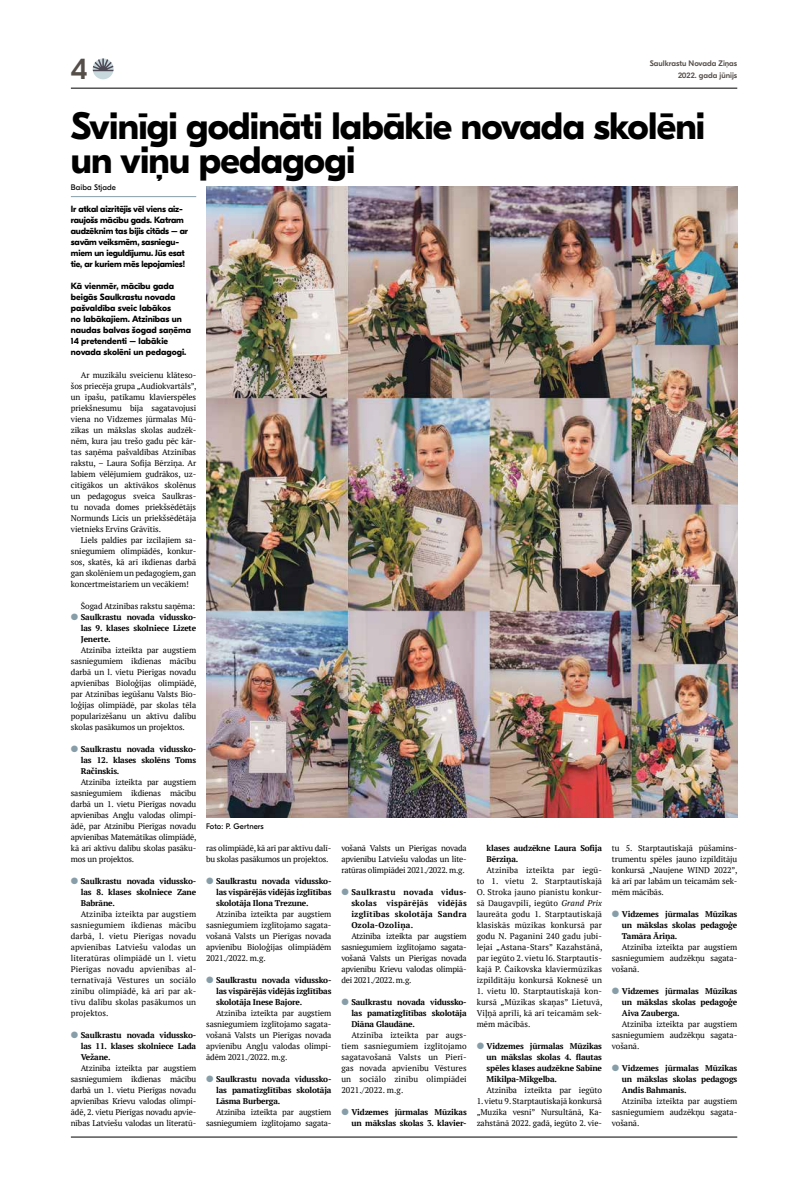
<style>
.page{position:relative;width:794px;height:1191px;background:#fff}
.page>*{position:absolute;margin:0;border:0;box-sizing:border-box;transform-origin:0 0}
.t1{font:700 38px/34px "GT Eesti Pro Display";letter-spacing:-.02em;color:#000}
.t2{font:500 30px "GT Eesti Pro Display";color:#544d48}
.t3{font:700 9px/11px "GT Eesti Pro Display";color:#000}
.t4{font:700 9px/11px "GT Eesti Pro Display";letter-spacing:-.02em;color:#000}
.t5{font:8.3px/11px "PT Serif";letter-spacing:-.01em;color:#000;text-align:justify}
.t6{font:700 8.3px/11px "PT Serif";letter-spacing:-.02em;color:#000;text-align:justify}
.t7{font:500 8px "GT Eesti Pro Display";color:#544d48}
.t8{font:8px "GT Eesti Pro Display";letter-spacing:.01em;color:#000}
.s1{font-style:italic}
</style>
<div class="page">
<hr style="left:71px;top:1136px;width:666px;height:1px;background:#000">
<hr style="left:71px;top:88px;width:666px;height:1px;background:#000">
<svg style="left:93px;top:58px;width:21px;height:21px"></svg>
<svg style="left:93px;top:58px;width:21px;height:13px"></svg>
<hr style="left:71px;top:196px;width:125px;height:1px;background:#879ea8">
<img style="left:206px;top:186px;width:531px;height:631px">
<h2 class="t2" style="left:71px;top:53px;width:18px">4</h2>
<p class="t7" style="left:650px;top:59px;width:89px">Saulkrastu Novada Ziņas</p>
<p class="t7" style="left:678px;top:71px;width:61px">2022. gada jūnijs</p>
<h1 class="t1" style="left:71px;top:110px;width:636px">Svinīgi godināti labākie novada skolēni un viņu pedagogi</h1>
<p class="t8" style="left:71px;top:183px;width:47px">Baiba Stjade</p>
<p class="t4" style="left:71px;top:204px;width:119px">Ir atkal aizritējis vēl viens aiz&shy;raujošs mācību gads. Katram audzēknim tas bijis citāds – ar savām veiksmēm, sasniegu&shy;miem un ieguldījumu. Jūs esat tie, ar kuriem mēs lepojamies!</p>
<p class="t3" style="left:71px;top:281px;width:122px">Kā vienmēr, mācību gada beigās Saulkrastu novada pašvaldība sveic labākos<br>no labākajiem. Atzinības un naudas balvas šogad saņēma<br>14 pretendenti – labākie novada skolēni un pedagogi.</p>
<p class="t5" style="left:71px;top:369px;width:127px;text-indent:10px">Ar muzikālu sveicienu klāteso&shy;šos priecēja grupa „Audiokvartāls”, un īpašu, patīkamu klavierspēles priekšnesumu bija sagatavojusi viena no Vidzemes jūrmalas Mū&shy;zikas un mākslas skolas audzēk&shy;nēm, kura jau trešo gadu pēc kār&shy;tas saņēma pašvaldības Atzinības rakstu, – Laura Sofija Bērziņa. Ar labiem vēlējumiem gudrākos, uz&shy;cītīgākos un aktīvākos skolēnus un pedagogus sveica Saulkras&shy;tu novada domes priekšsēdētājs Normunds Līcis un priekšsēdētāja vietnieks Ervīns Grāvītis.</p>
<p class="t5" style="left:71px;top:534px;width:127px;text-indent:10px">Liels paldies par izcilajiem sa&shy;sniegumiem olimpiādēs, konkur&shy;sos, skatēs, kā arī ikdienas darbā gan skolēniem un pedagogiem, gan koncertmeistariem un vecākiem!</p>
<p class="t5" style="left:81px;top:600px;width:116px">Šogad Atzinības rakstu saņēma:</p>
<p class="t6" style="left:81px;top:611px;width:117px">Saulkrastu novada vidussko&shy;las 9. klases skolniece Lizete Jenerte.</p>
<p class="t5" style="left:71px;top:644px;width:127px;text-indent:10px">Atzinība izteikta par augstiem sasniegumiem ikdienas mācību darbā un l. vietu Pierīgas novadu apvienības Bioloģijas olimpiādē, par Atzinības iegūšanu Valsts Bio&shy;loģijas olimpiādē, par skolas tēla popularizēšanu un aktīvu dalību skolas pasākumos un projektos.</p>
<p class="t6" style="left:81px;top:743px;width:117px">Saulkrastu novada vidussko&shy;las 12. klases skolēns Toms Račinskis.</p>
<p class="t5" style="left:71px;top:776px;width:127px;text-indent:10px">Atzinība izteikta par augstiem sasniegumiem ikdienas mācību darbā un 1. vietu Pierīgas novadu apvienības Angļu valodas olimpi&shy;ādē, par Atzinību Pierīgas novadu apvienības Matemātikas olimpiādē, kā arī aktīvu dalību skolas pasāku&shy;mos un projektos.</p>
<p class="t6" style="left:81px;top:875px;width:117px">Saulkrastu novada vidussko&shy;las 8. klases skolniece Zane Babrāne.</p>
<p class="t5" style="left:71px;top:908px;width:127px;text-indent:10px">Atzinība izteikta par augstiem sasniegumiem ikdienas mācību darbā, l. vietu Pierīgas novadu apvienības Latviešu valodas un literatūras olimpiādē un l. vietu Pierīgas novadu apvienības al&shy;ternatīvajā Vēstures un sociālo zinību olimpiādē, kā arī par ak&shy;tīvu dalību skolas pasākumos un projektos.</p>
<p class="t6" style="left:81px;top:1029px;width:117px">Saulkrastu novada vidussko&shy;las 11. klases skolniece Lada Vežane.</p>
<p class="t5" style="left:71px;top:1062px;width:127px;text-indent:10px">Atzinība izteikta par augstiem sasniegumiem ikdienas mācību darbā un 1. vietu Pierīgas novadu apvienības Krievu valodas olimpi&shy;ādē, 2. vietu Pierīgas novadu apvie&shy;nības Latviešu valodas un literatū-</p>
<p class="t8" style="left:206px;top:821px;width:59px">Foto: P. Gertners</p>
<p class="t5" style="left:341px;top:842px;width:127px">vošanā Valsts un Pierīgas novada apvienību Latviešu valodas un lite&shy;ratūras olimpiādei 2021./2022. m.g.</p>
<p class="t6" style="left:351px;top:886px;width:117px">Saulkrastu novada vidus&shy;skolas vispārējās vidējās izglītības skolotāja Sandra Ozola-Ozoliņa.</p>
<p class="t5" style="left:341px;top:930px;width:127px;text-indent:10px">Atzinība izteikta par augstiem sasniegumiem izglītojamo sagata&shy;vošanā Valsts un Pierīgas novada apvienību Krievu valodas olimpiā&shy;dei 2021./2022. m.g.</p>
<p class="t6" style="left:351px;top:996px;width:117px">Saulkrastu novada vidussko&shy;las pamatizglītības skolotāja Diāna Glaudāne.</p>
<p class="t5" style="left:341px;top:1029px;width:127px;text-indent:10px">Atzinība izteikta par augs&shy;tiem sasniegumiem izglītojamo sagatavošanā Valsts un Pierī&shy;gas novada apvienību Vēstures un sociālo zinību olimpiādei 2021./2022. m.g.</p>
<p class="t6" style="left:351px;top:1106px;width:117px">Vidzemes jūrmalas Mūzikas un mākslas skolas 3. klavier-</p>
<p class="t5" style="left:612px;top:842px;width:127px">tu 5. Starptautiskajā pūšamins&shy;trumentu spēles jauno izpildītāju konkursā „Naujene WIND 2022”, kā arī par labām un teicamām sek&shy;mēm mācībās.</p>
<p class="t6" style="left:622px;top:908px;width:117px">Vidzemes jūrmalas Mūzikas un mākslas skolas pedagoģe Tamāra Āriņa.</p>
<p class="t5" style="left:612px;top:941px;width:127px;text-indent:10px">Atzinība izteikta par augstiem sasniegumiem audzēkņu sagata&shy;vošanā.</p>
<p class="t6" style="left:622px;top:985px;width:117px">Vidzemes jūrmalas Mūzikas un mākslas skolas pedagoģe Aiva Zauberga.</p>
<p class="t5" style="left:612px;top:1018px;width:127px;text-indent:10px">Atzinība izteikta par augstiem sasniegumiem audzēkņu sagata&shy;vošanā.</p>
<p class="t6" style="left:622px;top:1062px;width:117px">Vidzemes jūrmalas Mūzikas un mākslas skolas pedagogs Andis Bahmanis.</p>
<p class="t5" style="left:612px;top:1095px;width:127px;text-indent:10px">Atzinība izteikta par augstiem sasniegumiem audzēkņu sagata&shy;vošanā.</p>
<p class="t5" style="left:206px;top:842px;width:127px">ras olimpiādē, kā arī par aktīvu dalī&shy;bu skolas pasākumos un projektos.</p>
<p class="t6" style="left:216px;top:875px;width:117px">Saulkrastu novada vidussko&shy;las vispārējās vidējās izglītības skolotāja Ilona Trezune.</p>
<p class="t5" style="left:206px;top:908px;width:127px;text-indent:10px">Atzinība izteikta par augstiem sasniegumiem izglītojamo sagata&shy;vošanā Valsts un Pierīgas novada apvienību Bioloģijas olimpiādēm 2021./2022. m.g.</p>
<p class="t6" style="left:216px;top:974px;width:117px">Saulkrastu novada vidussko&shy;las vispārējās vidējās izglītības skolotāja Inese Bajore.</p>
<p class="t5" style="left:206px;top:1007px;width:127px;text-indent:10px">Atzinība izteikta par augstiem sasniegumiem izglītojamo sagata&shy;vošanā Valsts un Pierīgas novada apvienību Angļu valodas olimpi&shy;ādēm 2021./2022. m.g.</p>
<p class="t6" style="left:216px;top:1073px;width:117px">Saulkrastu novada vidussko&shy;las pamatizglītības skolotāja Lāsma Burberga.</p>
<p class="t5" style="left:206px;top:1106px;width:127px;text-align:right">Atzinība izteikta par augstiem sasniegumiem izglītojamo sagata-</p>
<p class="t6" style="left:486px;top:842px;width:117px">klases audzēkne Laura Sofija<br>Bērziņa.</p>
<p class="t5" style="left:477px;top:864px;width:127px;text-indent:10px">Atzinība izteikta par iegū&shy;to 1. vietu 2. Starptautiskajā O. Stroka jauno pianistu konkur&shy;sā Daugavpilī, iegūto <span class="s1">Grand Prix </span>laureāta godu 1. Starptautiskajā klasiskās mūzikas konkursā par godu N. Paganīni 240 gadu jubi&shy;lejai „Astana-Stars” Kazahstānā, par iegūto 2. vietu l6. Starptautis&shy;kajā P. Čaikovska klaviermūzikas izpildītāju konkursā Koknesē un</p>
<p class="t5" style="left:477px;top:985px;width:127px">1. vietu l0. Starptautiskajā kon&shy;kursā „Mūzikas skaņas” Lietuvā, Viļņā aprīlī, kā arī teicamām sek&shy;mēm mācībās.</p>
<p class="t6" style="left:486px;top:1040px;width:117px">Vidzemes jūrmalas Mūzikas un mākslas skolas 4. flautas spēles klases audzēkne Sabīne Mikilpa-Mikgelba.</p>
<p class="t5" style="left:486px;top:1084px;width:117px">Atzinība izteikta par iegūto</p>
<p class="t5" style="left:477px;top:1095px;width:127px">1. vietu 9. Starptautiskajā konkursā „Muzika vesni” Nursultānā, Ka&shy;zahstānā 2022. gadā, iegūto 2. vie-</p>
</div>
